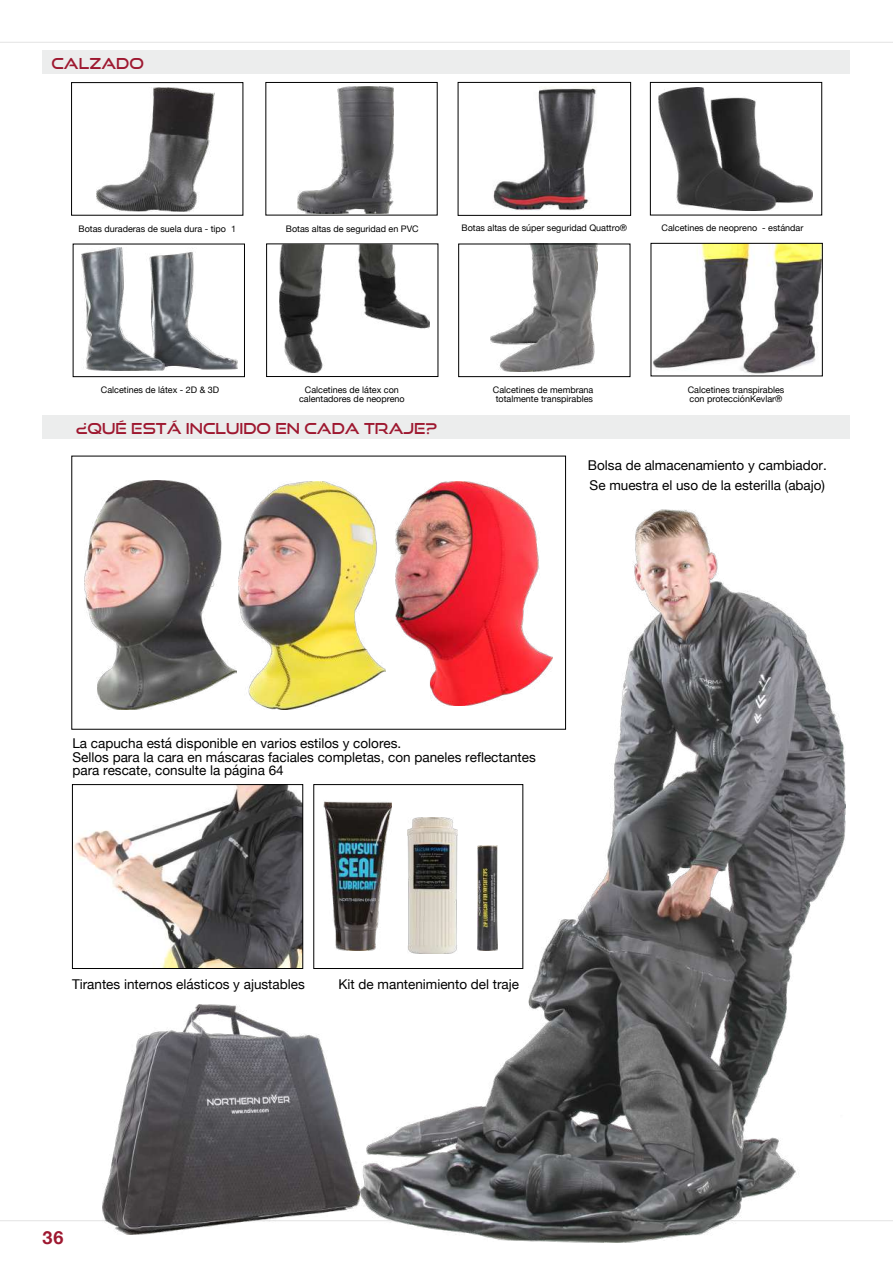
<style>
.page{position:relative;width:893px;height:1263px;background:#fff}
.page>*{position:absolute;margin:0;border:0;box-sizing:border-box;transform-origin:0 0}
.t1{font:700 18px "Helvetica Neue";color:#9e1830}
.t2{font:15px "Good Times Rg";color:#9e1830}
.t3{font:13.5px/13.5px "Helvetica Neue";color:#000}
.t4{font:9px/9px "Helvetica Neue";color:#000;text-align:center}
</style>
<div class="page">
<svg style="left:0;top:42px;width:893px;height:1px"></svg>
<svg style="left:0;top:1220px;width:893px;height:1px"></svg>
<img style="left:356px;top:509px;width:489px;height:733px">
<img style="left:74px;top:786px;width:227px;height:181px">
<div style="left:72px;top:784px;width:231px;height:185px;border:1px solid #000"></div>
<div style="left:314px;top:784px;width:209px;height:185px;border:1px solid #000"></div>
<img style="left:323px;top:796px;width:69px;height:154px">
<img style="left:408px;top:818px;width:49px;height:135px">
<img style="left:478px;top:846px;width:19px;height:104px">
<img style="left:85px;top:480px;width:151px;height:229px">
<img style="left:238px;top:482px;width:147px;height:227px">
<img style="left:396px;top:482px;width:156px;height:224px">
<img style="left:659px;top:88px;width:154px;height:122px">
<img style="left:491px;top:246px;width:106px;height:125px">
<img style="left:653px;top:245px;width:167px;height:129px">
<img style="left:297px;top:86px;width:97px;height:127px">
<img style="left:96px;top:88px;width:119px;height:124px">
<div style="left:43px;top:51px;width:807px;height:23px;background:#eceded"></div>
<div style="left:71px;top:82px;width:172px;height:133px;border:1px solid #000"></div>
<div style="left:458px;top:244px;width:172px;height:133px;border:1px solid #000"></div>
<div style="left:73px;top:244px;width:172px;height:133px;border:1px solid #000"></div>
<div style="left:266px;top:244px;width:172px;height:133px;border:1px solid #000"></div>
<div style="left:650px;top:82px;width:172px;height:133px;border:1px solid #000"></div>
<div style="left:43px;top:416px;width:807px;height:23px;background:#eceded"></div>
<img style="left:81px;top:248px;width:157px;height:122px">
<img style="left:280px;top:244px;width:149px;height:129px">
<img style="left:493px;top:87px;width:103px;height:123px">
<div style="left:458px;top:82px;width:173px;height:134px;border:1px solid #000"></div>
<img style="left:103px;top:1004px;width:256px;height:230px">
<p class="t2" style="left:52px;top:54px;width:94px">CALZADO</p>
<p class="t4" style="left:79px;top:224px;width:159px">Botas duraderas de suela dura - tipo 1</p>
<p class="t4" style="left:286px;top:224px;width:134px">Botas altas de seguridad en PVC</p>
<p class="t4" style="left:462px;top:224px;width:167px">Botas altas de súper seguridad Quattro®</p>
<p class="t4" style="left:662px;top:224px;width:143px">Calcetines de neopreno - estándar</p>
<p class="t4" style="left:101px;top:386px;width:120px">Calcetines de látex - 2D &amp; 3D</p>
<p class="t4" style="left:299px;top:385px;width:107px">Calcetines de látex con calentadores de neopreno</p>
<p class="t2" style="left:76px;top:419px;width:363px">¿QUÉ ESTÁ INCLUIDO EN CADA TRAJE?</p>
<p class="t4" style="left:493px;top:386px;width:102px">Calcetines de membrana totalmente transpirables</p>
<p class="t4" style="left:688px;top:385px;width:98px;text-align:left">Calcetines transpirables con protecciónKevlar®</p>
<p class="t3" style="left:588px;top:456px;width:240px;line-height:19.5px">Bolsa de almacenamiento y cambiador.<br>Se muestra el uso de la esterilla (abajo)</p>
<p class="t3" style="left:72px;top:737px;width:465px">La capucha está disponible en varios estilos y colores.<br>Sellos para la cara en máscaras faciales completas, con paneles reflectantes para rescate, consulte la página 64</p>
<p class="t3" style="left:72px;top:978px;width:234px">Tirantes internos elásticos y ajustables</p>
<p class="t3" style="left:339px;top:978px;width:182px">Kit de mantenimiento del traje</p>
<h1 class="t1" style="left:43px;top:1224px;width:22px">36</h1>
</div>
